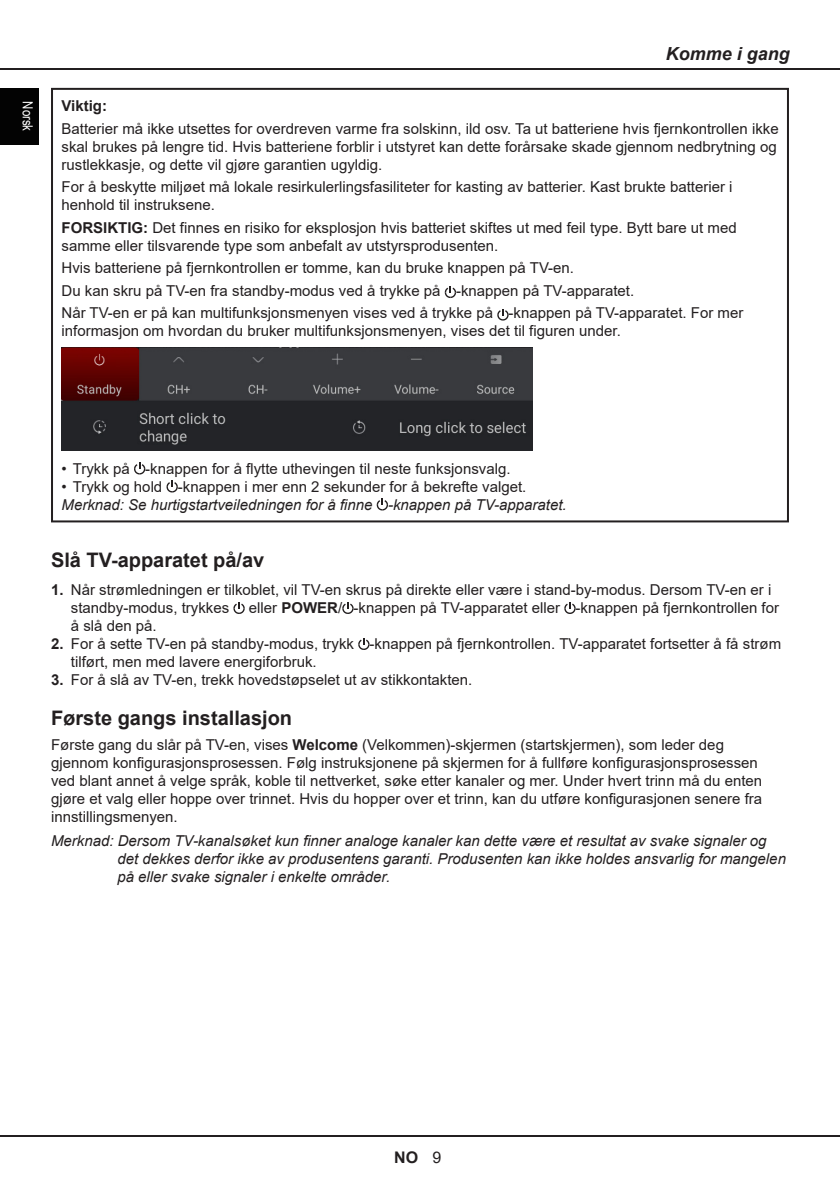
<style>
.page{position:relative;width:840px;height:1192px;background:#fff}
.page>*{position:absolute;margin:0;border:0;box-sizing:border-box;transform-origin:0 0}
.Head_2{font:700 20px "Arial";color:#231f20}
._1_header1_I{font:italic 700 18px "Arial";color:#231f20}
.t1{font:700 16px "Arial";color:#231f20}
.Body_7_5{font:15px/18px "Arial";color:#231f20}
.body{font:15px/18px "Arial";color:#231f20}
.Note_7_5_tab7_1{font:italic 15px/18px "Arial";color:#231f20}
.body-2{font:700 15px "Arial";color:#231f20}
.t2{font:14px "Arial Narrow";color:#fff}
.s1{font-weight:700}
.s2{font-weight:400}
</style>
<div class="page">
<hr style="left:0;top:68px;width:840px;height:1px;background:#231f20">
<hr style="left:0;top:1135px;width:840px;height:2px;background:#231f20">
<div style="left:0;top:88px;width:39px;height:57px;background:#030303"></div>
<svg style="left:445px;top:286px;width:11px;height:12px"></svg>
<svg style="left:497px;top:309px;width:12px;height:12px"></svg>
<img style="left:62px;top:347px;width:470px;height:103px">
<svg style="left:134px;top:462px;width:11px;height:13px"></svg>
<svg style="left:167px;top:480px;width:11px;height:13px"></svg>
<svg style="left:377px;top:498px;width:11px;height:13px"></svg>
<div style="left:51px;top:88px;width:738px;height:434px;border:2px solid #231f20"></div>
<svg style="left:233px;top:602px;width:12px;height:12px"></svg>
<svg style="left:342px;top:602px;width:12px;height:12px"></svg>
<svg style="left:564px;top:602px;width:12px;height:12px"></svg>
<svg style="left:358px;top:638px;width:12px;height:12px"></svg>
<p class="_1_header1_I" style="left:666px;top:42px;width:126px">Komme i gang</p>
<p class="t2" style="left:38px;top:101px;width:31px;rotate:90deg">Norsk</p>
<p class="body-2" style="left:62px;top:96px;width:47px">Viktig:</p>
<p class="body" style="left:62px;top:119px;width:719px">Batterier må ikke utsettes for overdreven varme fra solskinn, ild osv. Ta ut batteriene hvis fjernkontrollen ikke skal brukes på lengre tid. Hvis batteriene forblir i utstyret kan dette forårsake skade gjennom nedbrytning og rustlekkasje, og dette vil gjøre garantien ugyldig.</p>
<p class="body" style="left:62px;top:178px;width:673px">For å beskytte miljøet må lokale resirkulerlingsfasiliteter for kasting av batterier. Kast brukte batterier i henhold til instruksene.</p>
<p class="body" style="left:62px;top:218px;width:677px"><span class="s1">FORSIKTIG:</span> Det finnes en risiko for eksplosjon hvis batteriet skiftes ut med feil type. Bytt bare ut med samme eller tilsvarende type som anbefalt av utstyrsprodusenten.</p>
<p class="body" style="left:62px;top:259px;width:514px">Hvis batteriene på fjernkontrollen er tomme, kan du bruke knappen på TV-en.</p>
<p class="body" style="left:62px;top:282px;width:574px">Du kan skru på TV-en fra standby-modus ved å trykke på -knappen på TV-apparatet.</p>
<p class="body" style="left:62px;top:304px;width:683px">Når TV-en er på kan multifunksjonsmenyen vises ved å trykke på -knappen på TV-apparatet. For mer informasjon om hvordan du bruker multifunksjonsmenyen, vises det til figuren under.</p>
<p class="Body_7_5" style="left:62px;top:459px;width:450px">• Trykk på -knappen for å flytte uthevingen til neste funksjonsvalg.</p>
<p class="Body_7_5" style="left:62px;top:477px;width:466px">• Trykk og hold -knappen i mer enn 2 sekunder for å bekrefte valget.</p>
<p class="Note_7_5_tab7_1" style="left:62px;top:496px;width:507px">Merknad: Se hurtigstartveiledningen for å finne -knappen på TV-apparatet.</p>
<p class="Head_2" style="left:51px;top:547px;width:215px">Slå TV-apparatet på/av</p>
<p class="Body_7_5" style="left:71px;top:581px;width:702px;text-indent:-20px"><span class="s1">1.</span> Når strømledningen er tilkoblet, vil TV-en skrus på direkte eller være i stand-by-modus. Dersom TV-en er i standby-modus, trykkes</p>
<p class="Body_7_5" style="left:249px;top:599px;width:532px">eller <span class="s1">POWER</span>/ -knappen på TV-apparatet eller -knappen på fjernkontrollen for</p>
<p class="Body_7_5" style="left:71px;top:617px;width:87px">å slå den på.</p>
<p class="Body_7_5" style="left:71px;top:635px;width:712px;text-indent:-20px"><span class="s1">2.</span> For å sette TV-en på standby-modus, trykk -knappen på fjernkontrollen. TV-apparatet fortsetter å få strøm tilført, men med lavere energiforbruk.</p>
<p class="Body_7_5" style="left:51px;top:671px;width:423px"><span class="s1">3.</span> For å slå av TV-en, trekk hovedstøpselet ut av stikkontakten.</p>
<p class="Head_2" style="left:51px;top:704px;width:243px">Første gangs installasjon</p>
<p class="Body_7_5" style="left:51px;top:736px;width:713px">Første gang du slår på TV-en, vises <span class="s1">Welcome</span> (Velkommen)-skjermen (startskjermen), som leder deg gjennom konfigurasjonsprosessen. Følg instruksjonene på skjermen for å fullføre konfigurasjonsprosessen ved blant annet å velge språk, koble til nettverket, søke etter kanaler og mer. Under hvert trinn må du enten gjøre et valg eller hoppe over trinnet. Hvis du hopper over et trinn, kan du utføre konfigurasjonen senere fra innstillingsmenyen.</p>
<p class="Note_7_5_tab7_1" style="left:117px;top:832px;width:670px;text-indent:-66px">Merknad: Dersom TV-kanalsøket kun finner analoge kanaler kan dette være et resultat av svake signaler og det dekkes derfor ikke av produsentens garanti. Produsenten kan ikke holdes ansvarlig for mangelen på eller svake signaler i enkelte områder.</p>
<p class="t1" style="left:394px;top:1147px;width:49px">NO <span class="s2">9</span></p>
</div>
